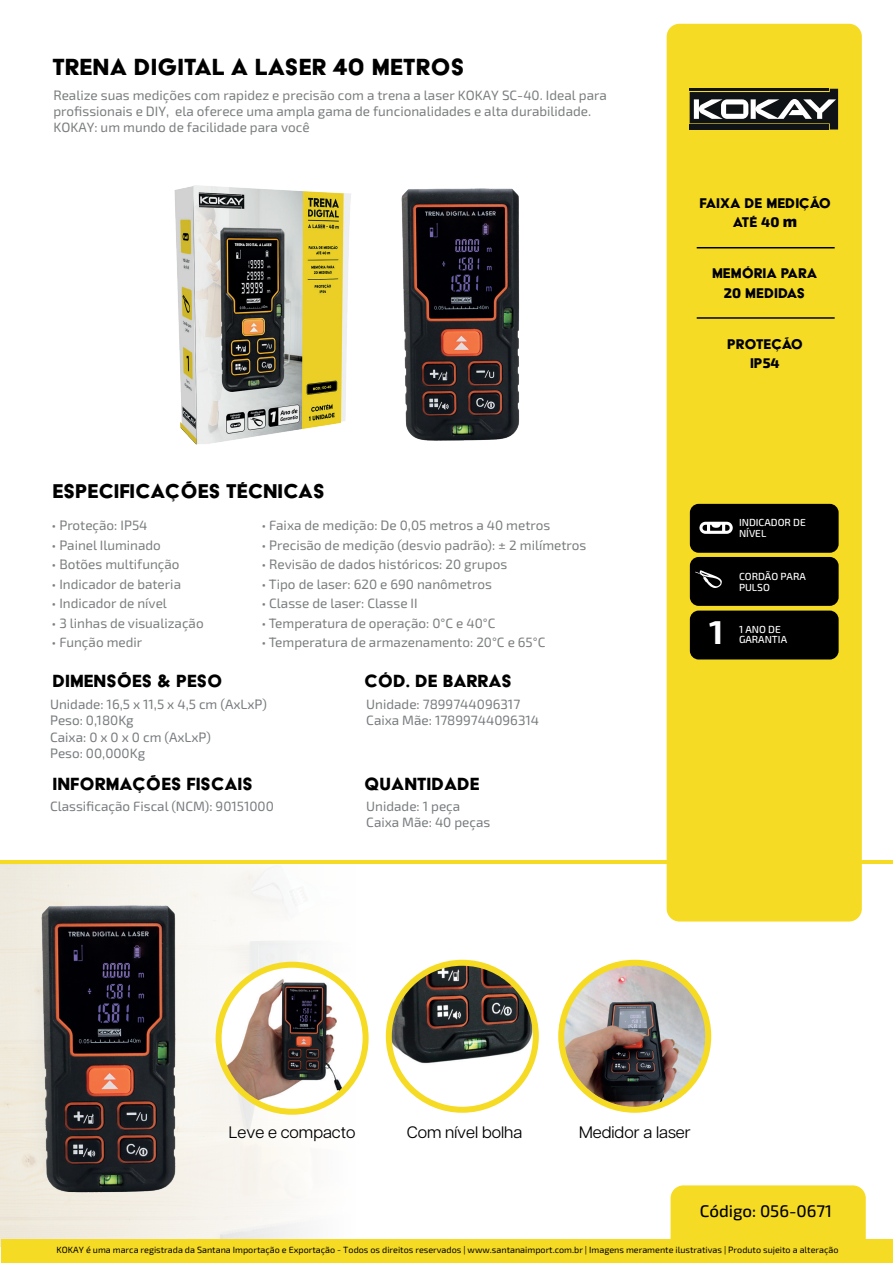
<style>
.page{position:relative;width:893px;height:1263px;background:#fff}
.page>*{position:absolute;margin:0;border:0;box-sizing:border-box;transform-origin:0 0}
.t1{font:700 33px "Exo 2";color:#fff}
.t2{font:27px "Acier BAT Text Solid";letter-spacing:.005em;color:#000001}
.t3{font:22.95px "Acier BAT Text Solid";color:#000001}
.t4{font:20.4px "Acier BAT Text Solid";color:#000001}
.t5{font:500 16.95px "Exo 2";color:#000001}
.t6{font:16.5px "Articulat CF";color:#000001}
.t7{font:16.2px/19.5px "Acier BAT Text Solid";color:#000001;text-align:center}
.t8{font:13.5px/16.2px "Exo 2";color:#7b7e7f}
.t9{font:13.5px/16.5px "Exo 2";color:#797d7f}
.t10{font:500 10.2px/10.6px "Exo 2";color:#fff}
.t11{font:9px "Exo 2";color:#000001}
.s1{font-family:"Exo 2";font-weight:800;font-size:13.95px}
.s2{font-family:"Exo 2";font-weight:800}
</style>
<div class="page">
<div style="left:0;top:863px;width:425px;height:383px;background:linear-gradient(to right,#ede8dd,#fff)"></div>
<div style="left:671px;top:1185px;width:195px;height:54px;background:#f6db24"></div>
<div style="left:667px;top:24px;width:195px;height:897px;background:#f6db24;border-radius:13px"></div>
<hr style="left:1px;top:860px;width:892px;height:3px;background:#f6db24">
<hr style="left:689px;top:127px;width:140px;height:3px;background:#101315">
<hr style="left:689px;top:124px;width:140px;height:3px;background:#101315">
<hr style="left:689px;top:89px;width:140px;height:2px;background:#101315">
<svg style="left:690px;top:89px;width:148px;height:41px"></svg>
<div style="left:1px;top:1239px;width:892px;height:23px;background:#f6db24"></div>
<div style="left:690px;top:611px;width:149px;height:48px;background:#000001;border-radius:9px"></div>
<div style="left:690px;top:557px;width:149px;height:49px;background:#000001;border-radius:9px"></div>
<div style="left:690px;top:504px;width:149px;height:49px;background:#000001;border-radius:9px"></div>
<hr style="left:697px;top:247px;width:138px;height:1px;background:#000001">
<hr style="left:697px;top:317px;width:138px;height:2px;background:#000001">
<svg style="left:695px;top:570px;width:27px;height:18px"></svg>
<svg style="left:699px;top:522px;width:34px;height:12px"></svg>
<img style="left:174px;top:185px;width:346px;height:260px">
<img style="left:219px;top:965px;width:147px;height:147px;border-radius:73px">
<img style="left:389px;top:963px;width:147px;height:147px;border-radius:73px">
<div style="left:216px;top:962px;width:153px;height:153px;border:6px solid #f6db24;border-radius:50%"></div>
<div style="left:386px;top:960px;width:153px;height:153px;border:6px solid #f6db24;border-radius:50%"></div>
<img style="left:563px;top:960px;width:146px;height:147px">
<div style="left:558px;top:960px;width:153px;height:153px;border:6px solid #f6db24;border-radius:50%"></div>
<img style="left:0;top:879px;width:284px;height:351px">
<h2 class="t2" style="left:52px;top:53px;width:414px">TRENA DIGITAL A LASER 40 METROS</h2>
<p class="t8" style="left:53px;top:86px;width:555px">Realize suas medições com rapidez e precisão com a trena a laser KOKAY SC-40. Ideal para profissionais e DIY, ela oferece uma ampla gama de funcionalidades e alta durabilidade.<br>KOKAY: um mundo de facilidade para você</p>
<h3 class="t3" style="left:52px;top:479px;width:274px">ESPECIFICAÇÕES TÉCNICAS</h3>
<p class="t8" style="left:51px;top:517px;width:98px">• Proteção: IP54</p>
<p class="t8" style="left:51px;top:536px;width:111px">• Painel Iluminado</p>
<p class="t8" style="left:51px;top:556px;width:130px">• Botões multifunção</p>
<p class="t8" style="left:51px;top:575px;width:131px">• Indicador de bateria</p>
<p class="t8" style="left:51px;top:595px;width:117px">• Indicador de nível</p>
<p class="t8" style="left:51px;top:614px;width:154px">• 3 linhas de visualização</p>
<p class="t8" style="left:51px;top:634px;width:92px">• Função medir</p>
<p class="t8" style="left:261px;top:517px;width:290px">• Faixa de medição: De 0,05 metros a 40 metros</p>
<p class="t8" style="left:261px;top:536px;width:326px">• Precisão de medição (desvio padrão): ± 2 milímetros</p>
<p class="t8" style="left:261px;top:556px;width:247px">• Revisão de dados históricos: 20 grupos</p>
<p class="t8" style="left:261px;top:575px;width:232px">• Tipo de laser: 620 e 690 nanômetros</p>
<p class="t8" style="left:261px;top:595px;width:158px">• Classe de laser: Classe II</p>
<p class="t8" style="left:261px;top:614px;width:236px">• Temperatura de operação: 0°C e 40°C</p>
<p class="t8" style="left:261px;top:634px;width:286px">• Temperatura de armazenamento: 20°C e 65°C</p>
<h3 class="t4" style="left:52px;top:670px;width:172px">DIMENSÕES &amp; PESO</h3>
<h3 class="t4" style="left:364px;top:670px;width:149px">CÓD. DE BARRAS</h3>
<p class="t9" style="left:50px;top:695px;width:218px">Unidade: 16,5 x 11,5 x 4,5 cm (AxLxP)<br>Peso: 0,180Kg<br>Caixa: 0 x 0 x 0 cm (AxLxP)<br>Peso: 00,000Kg</p>
<p class="t9" style="left:50px;top:797px;width:225px">Classificação Fiscal (NCM): 90151000</p>
<h3 class="t4" style="left:52px;top:773px;width:202px">INFORMAÇÕES FISCAIS</h3>
<p class="t9" style="left:366px;top:695px;width:174px">Unidade: 7899744096317<br>Caixa Mãe: 17899744096314</p>
<h3 class="t4" style="left:364px;top:773px;width:117px">QUANTIDADE</h3>
<p class="t9" style="left:366px;top:797px;width:126px">Unidade: 1 peça<br>Caixa Mãe: 40 peças</p>
<p class="t7" style="left:699px;top:193px;width:133px">FAIXA DE MEDIÇÃO<br>ATÉ <span class="s1">40</span> <span class="s2">m</span></p>
<p class="t7" style="left:712px;top:264px;width:107px">MEMÓRIA PARA<br><span class="s1">20</span> MEDIDAS</p>
<p class="t7" style="left:727px;top:334px;width:77px">PROTEÇÃO<br>IP<span class="s1">54</span></p>
<p class="t10" style="left:739px;top:517px;width:68px">INDICADOR DE<br>NÍVEL</p>
<h1 class="t1" style="left:709px;top:608px;width:16px">1</h1>
<p class="t10" style="left:739px;top:571px;width:68px">CORDÃO PARA<br>PULSO</p>
<p class="t10" style="left:739px;top:623px;width:43px">1 ANO DE</p>
<p class="t10" style="left:739px;top:634px;width:50px">GARANTIA</p>
<p class="t6" style="left:229px;top:1120px;width:128px">Leve e compacto</p>
<p class="t6" style="left:407px;top:1120px;width:117px">Com nível bolha</p>
<p class="t6" style="left:579px;top:1120px;width:113px">Medidor a laser</p>
<p class="t5" style="left:700px;top:1199px;width:134px">Código: 056-0671</p>
<p class="t11" style="left:57px;top:1244px;width:783px">KOKAY é uma marca registrada da Santana Importação e Exportação - Todos os direitos reservados | www.santanaimport.com.br | Imagens meramente ilustrativas | Produto sujeito a alteração</p>
</div>
